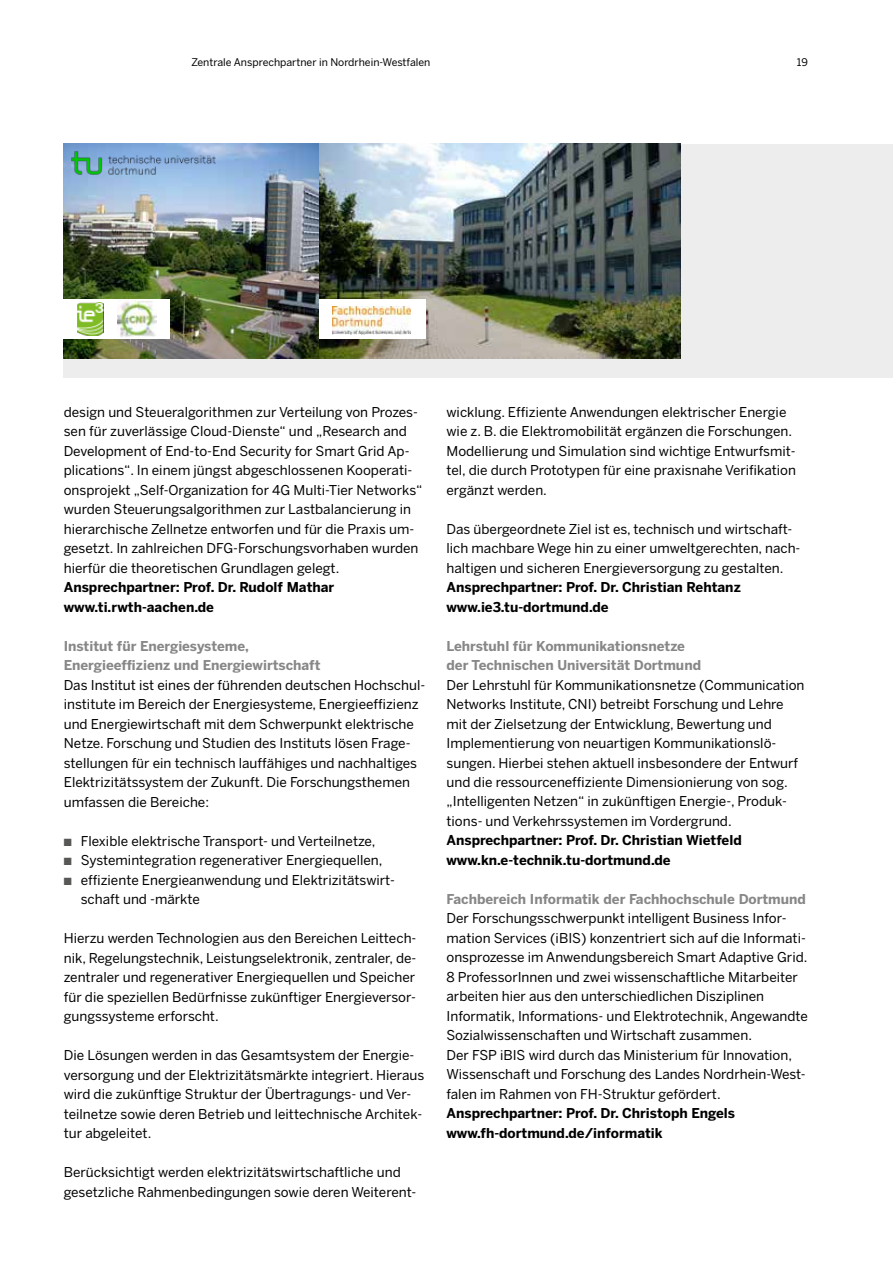
<style>
.page{position:relative;width:893px;height:1263px;background:#fff}
.page>*{position:absolute;margin:0;border:0;box-sizing:border-box;transform-origin:0 0}
.t1{font:13.5px/19.5px "Benton Sans";color:#000}
.t2{font:700 13.5px/19.5px "Benton Sans";color:#000}
.t3{font:700 13.5px/19.5px "Benton Sans";color:#878787}
.t4{font:10.5px "Benton Sans";color:#000}
.s1{color:#575756}
</style>
<div class="page">
<div style="left:64px;top:144px;width:829px;height:234px;background:#ededed"></div>
<img style="left:64px;top:144px;width:616px;height:214px">
<div style="left:319px;top:300px;width:106px;height:39px;background:#fff"></div>
<div style="left:56px;top:300px;width:114px;height:39px;background:#fff"></div>
<svg style="left:77px;top:303px;width:24px;height:33px"></svg>
<img style="left:78px;top:302px;width:26px;height:33px">
<img style="left:118px;top:301px;width:38px;height:36px">
<img style="left:333px;top:306px;width:78px;height:28px">
<img style="left:68px;top:148px;width:150px;height:30px">
<p class="t4" style="left:191px;top:56px;width:241px">Zentrale Ansprechpartner in Nordrhein-Westfalen</p>
<p class="t4" style="left:797px;top:56px;width:13px">19</p>
<p class="t1" style="left:64px;top:402px;width:360px">design und Steueralgorithmen zur Verteilung von Prozes&shy;sen für zuverlässige Cloud-Dienste“ und „Research and Development of End-to-End Security for Smart Grid Ap&shy;plications“. In einem jüngst abgeschlossenen Kooperati&shy;onsprojekt „Self-Organization for 4G Multi-Tier Networks“ wurden Steuerungsalgorithmen zur Lastbalancierung in hierarchische Zellnetze entworfen und für die Praxis um&shy;gesetzt. In zahlreichen DFG-Forschungsvorhaben wurden hierfür die theoretischen Grundlagen gelegt.</p>
<p class="t2" style="left:64px;top:577px;width:272px">Ansprechpartner: Prof. Dr. Rudolf Mathar www.ti.rwth-aachen.de</p>
<p class="t3" style="left:64px;top:636px;width:258px">Institut für Energiesysteme,<br>Energieeffizienz und Energiewirtschaft</p>
<p class="t1" style="left:64px;top:675px;width:363px">Das Institut ist eines der führenden deutschen Hochschul&shy;institute im Bereich der Energiesysteme, Energieeffizienz und Energiewirtschaft mit dem Schwerpunkt elektrische Netze. Forschung und Studien des Instituts lösen Frage&shy;stellungen für ein technisch lauffähiges und nachhaltiges Elektrizitätssystem der Zukunft. Die Forschungsthemen umfassen die Bereiche:</p>
<p class="t1" style="left:64px;top:831px;width:313px"><span class="s1">■</span> Flexible elektrische Transport- und Verteilnetze,</p>
<p class="t1" style="left:64px;top:850px;width:320px"><span class="s1">■</span> Systemintegration regenerativer Energiequellen,</p>
<p class="t1" style="left:81px;top:870px;width:316px;text-indent:-17px"><span class="s1">■</span> effiziente Energieanwendung und Elektrizitätswirt&shy;schaft und -märkte</p>
<p class="t1" style="left:64px;top:928px;width:354px;text-align:justify">Hierzu werden Technologien aus den Bereichen Leittech&shy;nik, Regelungstechnik, Leistungselektronik, zentraler, de&shy;zentraler und regenerativer Energiequellen und Speicher für die speziellen Bedürfnisse zukünftiger Energieversor&shy;gungssysteme erforscht.</p>
<p class="t1" style="left:64px;top:1045px;width:362px">Die Lösungen werden in das Gesamtsystem der Energie&shy;versorgung und der Elektrizitätsmärkte integriert. Hieraus wird die zukünftige Struktur der Übertragungs- und Ver&shy;teilnetze sowie deren Betrieb und leittechnische Architek&shy;tur abgeleitet.</p>
<p class="t1" style="left:64px;top:1162px;width:354px">Berücksichtigt werden elektrizitätswirtschaftliche und gesetzliche Rahmenbedingungen sowie deren Weiterent-</p>
<p class="t1" style="left:446px;top:402px;width:351px">wicklung. Effiziente Anwendungen elektrischer Energie wie z. B. die Elektromobilität ergänzen die Forschungen.<br>Modellierung und Simulation sind wichtige Entwurfsmit&shy;tel, die durch Prototypen für eine praxisnahe Verifikation ergänzt werden.</p>
<p class="t1" style="left:446px;top:519px;width:355px">Das übergeordnete Ziel ist es, technisch und wirtschaft&shy;lich machbare Wege hin zu einer umweltgerechten, nach&shy;haltigen und sicheren Energieversorgung zu gestalten.</p>
<p class="t2" style="left:446px;top:577px;width:296px">Ansprechpartner: Prof. Dr. Christian Rehtanz www.ie3.tu-dortmund.de</p>
<p class="t3" style="left:446px;top:636px;width:256px">Lehrstuhl für Kommunikationsnetze der Technischen Universität Dortmund</p>
<p class="t1" style="left:446px;top:675px;width:360px">Der Lehrstuhl für Kommunikationsnetze (Communication Networks Institute, CNI) betreibt Forschung und Lehre mit der Zielsetzung der Entwicklung, Bewertung und Implementierung von neuartigen Kommunikationslö&shy;sungen. Hierbei stehen aktuell insbesondere der Entwurf und die ressourceneffiziente Dimensionierung von sog. „Intelligenten Netzen“ in zukünftigen Energie-, Produk&shy;tions- und Verkehrssystemen im Vordergrund.</p>
<p class="t2" style="left:446px;top:831px;width:297px">Ansprechpartner: Prof. Dr. Christian Wietfeld www.kn.e-technik.tu-dortmund.de</p>
<p class="t3" style="left:446px;top:889px;width:361px">Fachbereich Informatik der Fachhochschule Dortmund</p>
<p class="t1" style="left:446px;top:909px;width:363px">Der Forschungsschwerpunkt intelligent Business Infor&shy;mation Services (iBIS) konzentriert sich auf die Informati&shy;onsprozesse im Anwendungsbereich Smart Adaptive Grid.<br>8 ProfessorInnen und zwei wissenschaftliche Mitarbeiter arbeiten hier aus den unterschiedlichen Disziplinen Informatik, Informations- und Elektrotechnik, Angewandte Sozialwissenschaften und Wirtschaft zusammen.<br>Der FSP iBIS wird durch das Ministerium für Innovation, Wissenschaft und Forschung des Landes Nordrhein-West&shy;falen im Rahmen von FH-Struktur gefördert.</p>
<p class="t2" style="left:446px;top:1103px;width:290px">Ansprechpartner: Prof. Dr. Christoph Engels www.fh-dortmund.de/informatik</p>
</div>
